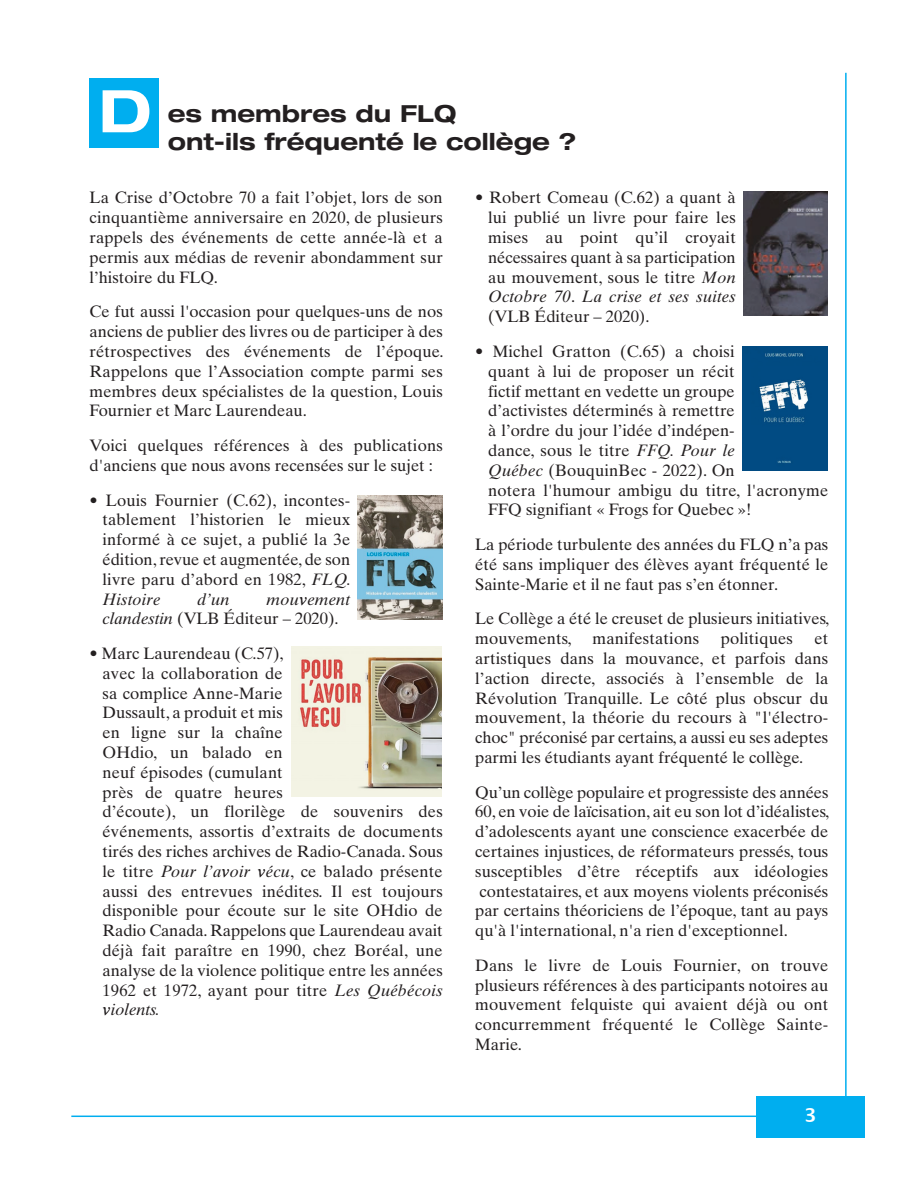
<style>
.page{position:relative;width:918px;height:1188px;background:#fff}
.page>*{position:absolute;margin:0;border:0;box-sizing:border-box;transform-origin:0 0}
.t1{font:700 expanded 58.8px "Helvetica Neue LT Std";color:#fff}
.t2{font:700 expanded 23.55px "Helvetica Neue LT Std";color:#231f20}
.t3{font:700 19.05px "Lucida Grande";color:#fff}
.t4{font:16.5px/19.8px "Times Ten";letter-spacing:.01em;color:#231f20;text-align:justify}
.t5{font:italic 16.5px/19.8px "Times Ten";letter-spacing:.01em;color:#231f20}
.s1{font-style:italic}
.s2{font-style:normal}
</style>
<div class="page">
<hr style="left:845px;top:73px;width:2px;height:1031px;background:#00aeef">
<hr style="left:71px;top:1116px;width:691px;height:1px;background:#00aeef">
<div style="left:756px;top:1096px;width:109px;height:41px;background:#00aeef"></div>
<div style="left:90px;top:79px;width:69px;height:69px;background:#00aeef"></div>
<img style="left:358px;top:495px;width:85px;height:125px">
<img style="left:742px;top:346px;width:85px;height:124px">
<svg style="left:743px;top:191px;width:85px;height:124px"></svg>
<img style="left:744px;top:191px;width:83px;height:124px">
<img style="left:291px;top:647px;width:151px;height:149px">
<p class="t1" style="left:99px;top:90px;width:55px">D</p>
<p class="t2" style="left:168px;top:105px;width:290px">es membres du FLQ</p>
<p class="t2" style="left:168px;top:133px;width:410px">ont-ils fréquenté le collège ?</p>
<p class="t4" style="left:90px;top:190px;width:355px">La Crise d’Octobre 70 a fait l’objet, lors de son cinquantième anniversaire en 2020, de plusieurs rappels des événements de cette année-là et a permis aux médias de revenir abondamment sur l’histoire du FLQ.</p>
<p class="t4" style="left:90px;top:304px;width:356px">Ce fut aussi l'occasion pour quelques-uns de nos anciens de publier des livres ou de participer à des rétrospectives des événements de l’époque.<br>Rappelons que l’Association compte parmi ses membres deux spécialistes de la question, Louis Fournier et Marc Laurendeau.</p>
<p class="t4" style="left:90px;top:437px;width:355px">Voici quelques références à des publications d'anciens que nous avons recensées sur le sujet :</p>
<p class="t4" style="left:103px;top:492px;width:250px;text-indent:-13px">• Louis Fournier (C.62), incontes&shy;tablement l’historien le mieux informé à ce sujet, a publié la 3e édition, revue et augmentée, de son livre paru d’abord en 1982, <span class="s1">FLQ.<br>Histoire</span></p>
<p class="t5" style="left:197px;top:591px;width:34px">d’un</p>
<p class="t5" style="left:103px;top:591px;width:249px;text-indent:164px">mouvement clandestin <span class="s2">(VLB Éditeur – 2020).</span></p>
<p class="t4" style="left:103px;top:645px;width:342px;text-align:left;text-indent:-13px">• Marc Laurendeau (C.57),<br>avec la collaboration de<br>sa complice Anne-Marie<br>Dussault, a produit et mis<br>en ligne sur la chaîne<br>OHdio, un balado en<br>neuf épisodes (cumulant<br>près de quatre heures<br>d’écoute), un florilège de souvenirs des événements, assortis d’extraits de documents tirés des riches archives de Radio-Canada. Sous le titre <span class="s1">Pour l’avoir vécu</span>, ce balado présente aussi des entrevues inédites. Il est toujours disponible pour écoute sur le site OHdio de Radio Canada. Rappelons que Laurendeau avait déjà fait paraître en 1990, chez Boréal, une analyse de la violence politique entre les années 1962 et 1972, ayant pour titre <span class="s1">Les Québécois violents.</span></p>
<p class="t4" style="left:488px;top:190px;width:249px;text-indent:-13px">• Robert Comeau (C.62) a quant à lui publié un livre pour faire les mises au point qu’il croyait nécessaires quant à sa participation au mouvement, sous le titre <span class="s1">Mon Octobre 70</span>. <span class="s1">La crise et ses suites </span>(VLB Éditeur – 2020).</p>
<p class="t4" style="left:488px;top:343px;width:342px;text-align:left;text-indent:-13px">• Michel Gratton (C.65) a choisi<br>quant à lui de proposer un récit<br>fictif mettant en vedette un groupe<br>d’activistes déterminés à remettre<br>à l’ordre du jour l’idée d’indépen-<br>dance, sous le titre <span class="s1">FFQ. Pour le<br>Québec</span> (BouquinBec - 2022). On<br>notera l'humour ambigu du titre, l'acronyme FFQ signifiant « Frogs for Quebec »!</p>
<p class="t4" style="left:475px;top:536px;width:355px">La période turbulente des années du FLQ n’a pas été sans impliquer des élèves ayant fréquenté le Sainte-Marie et il ne faut pas s’en étonner.</p>
<p class="t4" style="left:475px;top:610px;width:356px">Le Collège a été le creuset de plusieurs initiatives, mouvements,</p>
<p class="t4" style="left:592px;top:630px;width:108px">manifestations</p>
<p class="t4" style="left:721px;top:630px;width:74px">politiques</p>
<p class="t4" style="left:475px;top:630px;width:355px;text-indent:339px">et artistiques dans la mouvance, et parfois dans l’action directe, associés à l’ensemble de la Révolution Tranquille. Le côté plus obscur du mouvement, la théorie du recours à "l'électro&shy;choc" préconisé par certains, a aussi eu ses adeptes parmi les étudiants ayant fréquenté le collège.</p>
<p class="t4" style="left:475px;top:784px;width:356px">Qu’un collège populaire et progressiste des années 60, en voie de laïcisation, ait eu son lot d’idéalistes, d’adolescents ayant une conscience exacerbée de certaines injustices, de réformateurs pressés, tous susceptibles d’être réceptifs aux idéologies contestataires, et aux moyens violents préconisés par certains théoriciens de l’époque, tant au pays qu'à l'international, n'a rien d'exceptionnel.</p>
<p class="t4" style="left:475px;top:957px;width:355px">Dans le livre de Louis Fournier, on trouve plusieurs références à des participants notoires au mouvement felquiste qui avaient déjà ou ont concurremment fréquenté le Collège Sainte-Marie.</p>
<p class="t3" style="left:804px;top:1103px;width:14px">3</p>
</div>
